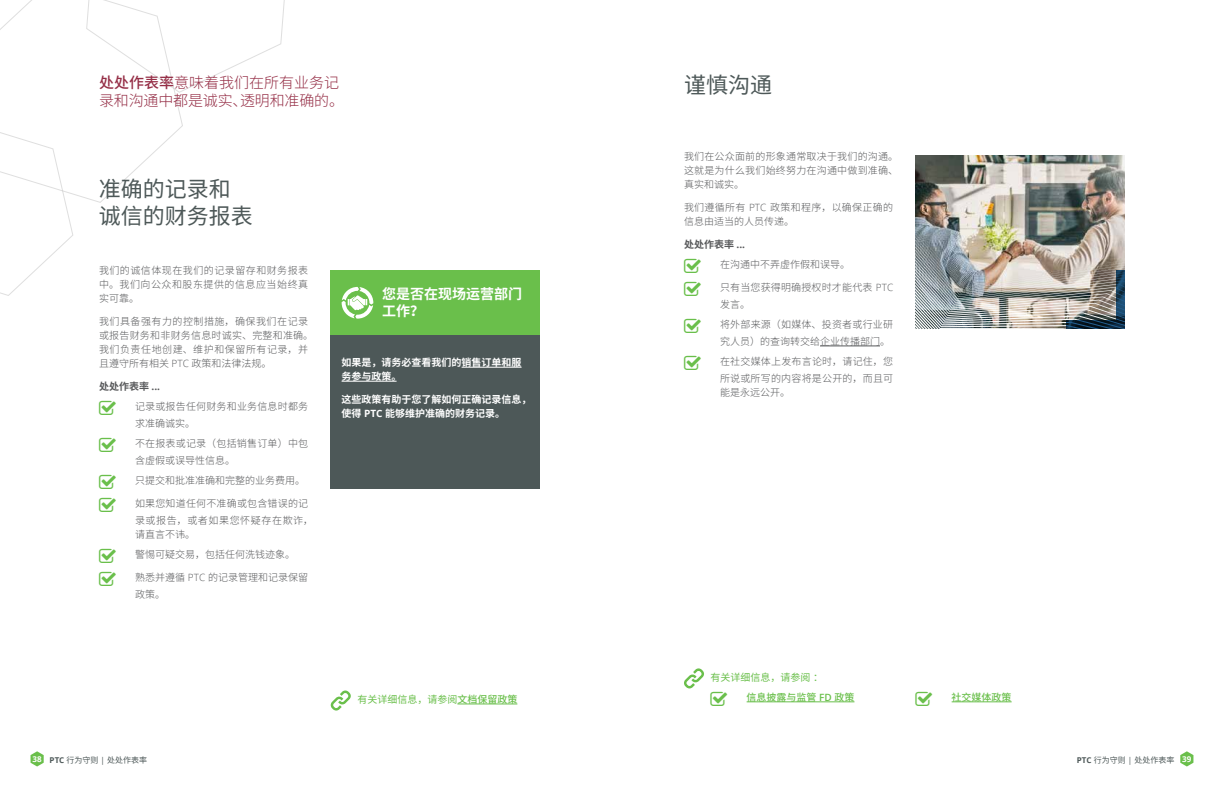
<style>
.page{position:relative;width:1224px;height:792px;background:#fff}
.page>*{position:absolute;margin:0;border:0;box-sizing:border-box;transform-origin:0 0}
.t1{font:22px/26.4px "Noto Sans CJ Ksc";color:#4d5858}
.t2{font:300 15px/18px "Noto Sans CJ Ksc";letter-spacing:-.01em;color:#952e46}
.t3{font:700 14px/16.8px "Noto Sans CJ Ksc";color:#fff}
.t4{font:300 10px/14px "Noto Sans CJ Ksc";letter-spacing:.02em;color:#58595b}
.t5{font:300 10px/20px "Noto Sans CJ Ksc";color:#58595b}
.t6{font:300 10px/14px "Noto Sans CJ Ksc";letter-spacing:.05em;color:#58595b}
.t7{font:700 10px/14px "Noto Sans CJ Ksc";color:#fff}
.t8{font:10px "Noto Sans CJ Ksc";color:#6abf4b}
.t9{font:500 10px "Noto Sans CJ Ksc";color:#6abf4b}
.t10{font:8px "Noto Sans CJ Ksc";color:#4d5858}
.s1{font-weight:500}
.s2{font-family:"Open Sans"}
.s3{font-weight:700}
.s4{font-family:"Open Sans";font-weight:700}
.s5{font-family:"Open Sans";font-weight:600}
.s6{font-family:"Open Sans";font-weight:700;color:#fff}
</style>
<div class="page">
<svg style="left:0;top:0;width:285px;height:296px"></svg>
<img style="left:916px;top:156px;width:209px;height:53px">
<svg style="left:915px;top:328px;width:210px;height:1px"></svg>
<svg style="left:915px;top:325px;width:151px;height:3px"></svg>
<img style="left:915px;top:209px;width:210px;height:116px">
<hr style="left:820px;top:346px;width:60px;height:1px;background:#58595b">
<div style="left:331px;top:270px;width:209px;height:218px;background:#4d5858"></div>
<div style="left:331px;top:270px;width:209px;height:64px;background:#6abf4b"></div>
<hr style="left:462px;top:367px;width:60px;height:1px;background:#fff">
<hr style="left:342px;top:381px;width:55px;height:1px;background:#fff">
<hr style="left:747px;top:702px;width:107px;height:1px;background:#6abf4b">
<hr style="left:952px;top:702px;width:60px;height:1px;background:#6abf4b">
<svg style="left:684px;top:668px;width:20px;height:20px"></svg>
<hr style="left:457px;top:704px;width:60px;height:1px;background:#6abf4b">
<svg style="left:331px;top:691px;width:20px;height:20px"></svg>
<svg style="left:342px;top:287px;width:31px;height:32px"></svg>
<svg style="left:1117px;top:270px;width:8px;height:50px"></svg>
<svg style="left:1066px;top:320px;width:59px;height:8px"></svg>
<svg style="left:31px;top:751px;width:13px;height:16px"></svg>
<svg style="left:1180px;top:751px;width:13px;height:16px"></svg>
<h2 class="t2" style="left:99px;top:74px;width:247px"><span class="s1">处处作表率</span>意味着我们在所有业务记录和沟通中都是诚实、透明和准确的。</h2>
<h1 class="t1" style="left:99px;top:177px;width:155px">准确的记录和诚信的财务报表</h1>
<p class="t4" style="left:99px;top:263px;width:211px;text-align:justify">我们的诚信体现在我们的记录留存和财务报表中。我们向公众和股东提供的信息应当始终真实可靠。</p>
<p class="t6" style="left:99px;top:314px;width:216px">我们具备强有力的控制措施，确保我们在记录或报告财务和非财务信息时诚实、完整和准确。我们负责任地创建、维护和保留所有记录，并且遵守所有相关 <span class="s2">PTC</span> 政策和法律法规。</p>
<p class="t4" style="left:135px;top:376px;width:175px;line-height:20px;text-indent:-36px"><span class="s3">处处作表率</span> <span class="s4">...<br></span>记录或报告任何财务和业务信息时都务</p>
<p class="t4" style="left:135px;top:413px;width:175px;line-height:20px">求准确诚实。<br>不在报表或记录（包括销售订单）中包</p>
<p class="t5" style="left:135px;top:450px;width:171px">含虚假或误导性信息。<br>只提交和批准准确和完整的业务费用。</p>
<p class="t4" style="left:135px;top:495px;width:180px;line-height:17px">如果您知道任何不准确或包含错误的记录或报告，或者如果您怀疑存在欺诈，</p>
<p class="t5" style="left:135px;top:524px;width:161px">请直言不讳。<br>警惕可疑交易，包括任何洗钱迹象。</p>
<p class="t5" style="left:135px;top:569px;width:175px;line-height:17px">熟悉并遵循 <span class="s2">PTC</span> 的记录管理和记录保留政策。</p>
<h3 class="t3" style="left:382px;top:286px;width:141px">您是否在现场运营部门工作？</h3>
<p class="t7" style="left:342px;top:356px;width:181px">如果是，请务必查看我们的销售订单和服务参与政策。</p>
<p class="t7" style="left:342px;top:393px;width:192px">这些政策有助于您了解如何正确记录信息，使得 <span class="s2">PTC</span> 能够维护准确的财务记录。</p>
<h1 class="t1" style="left:684px;top:72px;width:89px">谨慎沟通</h1>
<p class="t4" style="left:684px;top:149px;width:216px;text-align:justify">我们在公众面前的形象通常取决于我们的沟通。这就是为什么我们始终努力在沟通中做到准确、真实和诚实。</p>
<p class="t4" style="left:684px;top:200px;width:211px">我们遵循所有 <span class="s2">PTC</span> 政策和程序，以确保正确的信息由适当的人员传递。</p>
<p class="t5" style="left:720px;top:234px;width:131px;text-indent:-36px"><span class="s3">处处作表率</span> <span class="s4">...<br></span>在沟通中不弄虚作假和误导。</p>
<p class="t4" style="left:720px;top:279px;width:175px;line-height:17px">只有当您获得明确授权时才能代表 <span class="s2">PTC</span>发言。</p>
<p class="t5" style="left:720px;top:316px;width:175px;line-height:17px">将外部来源（如媒体、投资者或行业研究人员）的查询转交给企业传播部门。</p>
<p class="t4" style="left:720px;top:353px;width:175px;line-height:17px">在社交媒体上发布言论时，请记住，您所说或所写的内容将是公开的，而且可</p>
<p class="t4" style="left:720px;top:385px;width:71px">能是永远公开。</p>
<p class="t8" style="left:711px;top:672px;width:114px">有关详细信息，请参阅：</p>
<p class="t8" style="left:357px;top:694px;width:161px">有关详细信息，请参阅<span class="s1">文档保留政策</span></p>
<p class="t9" style="left:747px;top:692px;width:109px">信息披露与监管 <span class="s5">FD</span> 政策</p>
<p class="t9" style="left:952px;top:692px;width:61px">社交媒体政策</p>
<p class="t10" style="left:33px;top:755px;width:116px"><span class="s6">38</span> <span class="s4">PTC</span> 行为守则 <span class="s2">|</span> 处处作表率</p>
<p class="t10" style="left:1077px;top:755px;width:116px"><span class="s4">PTC</span> 行为守则 <span class="s2">|</span> 处处作表率 <span class="s6">39</span></p>
</div>
